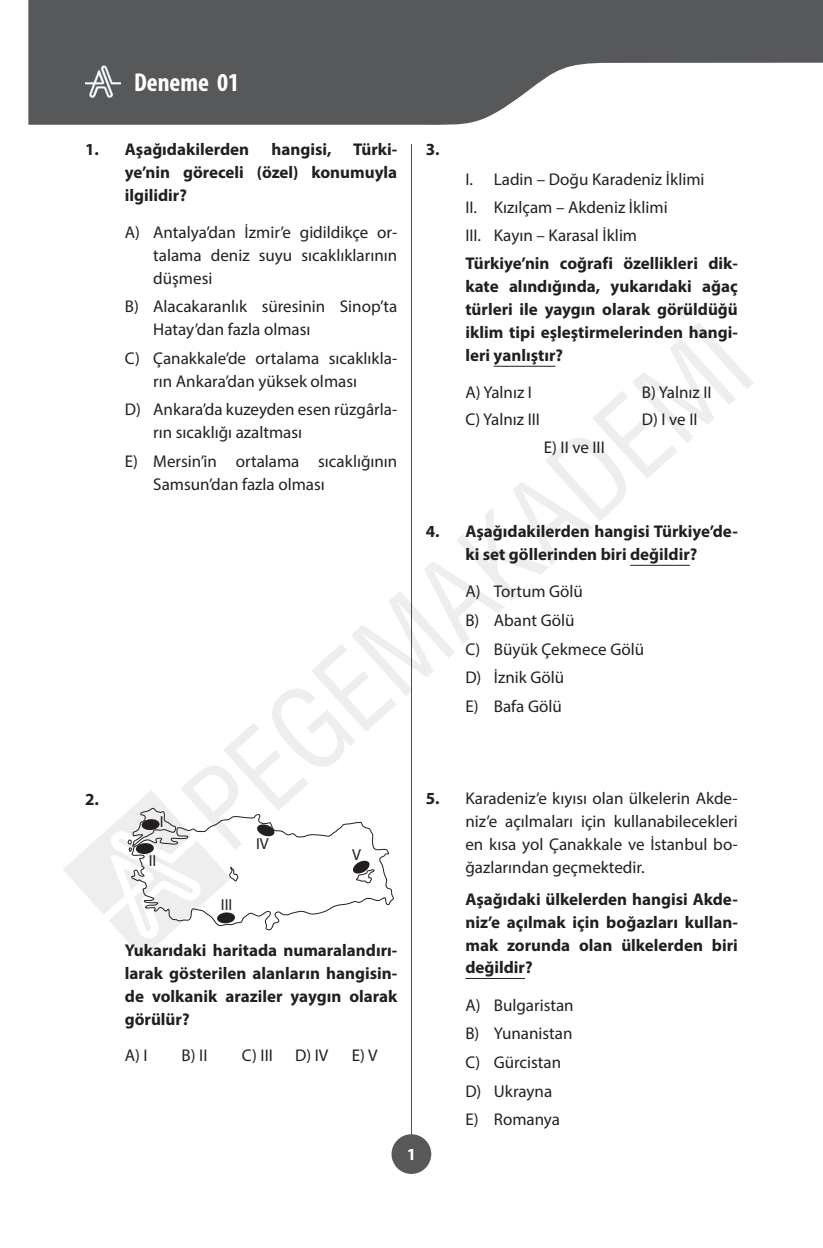
<style>
.page{position:relative;width:823px;height:1248px;background:#fff}
.page>*{position:absolute;margin:0;border:0;box-sizing:border-box;transform-origin:0 0}
.t1{font:700 condensed 26px "Myriad Pro";color:#fff}
._2_li_sec_ust{font:17px/23px "Myriad Pro";color:#231f20}
.bold_soru_koku_nosuz{font:700 17px/23px "Myriad Pro";color:#231f20;text-align:justify}
._5li_yanyana{font:17px "Myriad Pro";color:#231f20}
._2_li_sec_alt{font:17px "Myriad Pro";color:#231f20}
.t2{font:700 17px "Myriad Pro";color:#fff}
.t3{font:16px "Myriad Pro";color:#231f20}
.s1{font-weight:700}
</style>
<div class="page">
<div style="left:391px;top:1134px;width:40px;height:39px;background:#57585a;border-radius:50%"></div>
<svg style="left:676px;top:304px;width:14px;height:15px"></svg>
<svg style="left:181px;top:592px;width:273px;height:197px"></svg>
<svg style="left:424px;top:322px;width:329px;height:323px"></svg>
<hr style="left:411px;top:144px;width:1px;height:990px;background:#4b4c4d">
<svg style="left:63px;top:789px;width:331px;height:169px"></svg>
<div style="left:217px;top:912px;width:17px;height:10px;background:#231f20;border-radius:50%"></div>
<div style="left:217px;top:912px;width:18px;height:11px;border:2px solid #231f20;border-radius:50%"></div>
<div style="left:136px;top:843px;width:17px;height:10px;background:#231f20;border-radius:50%"></div>
<div style="left:136px;top:842px;width:18px;height:12px;border:2px solid #231f20;border-radius:50%"></div>
<div style="left:142px;top:819px;width:17px;height:10px;background:#231f20;border-radius:50%"></div>
<div style="left:141px;top:818px;width:19px;height:12px;border:2px solid #231f20;border-radius:50%"></div>
<hr style="left:493px;top:366px;width:62px;height:1px;background:#231f20">
<hr style="left:629px;top:565px;width:60px;height:1px;background:#231f20">
<hr style="left:465px;top:977px;width:60px;height:1px;background:#231f20">
<svg style="left:28px;top:0;width:794px;height:125px;fill:#57585a"></svg>
<img style="left:85px;top:64px;width:36px;height:35px">
<p class="t1" style="left:134px;top:66px;width:107px">Deneme 01</p>
<p class="bold_soru_koku_nosuz" style="left:85px;top:137px;width:165px">1. Aşağıdakilerden</p>
<p class="bold_soru_koku_nosuz" style="left:271px;top:137px;width:61px">hangisi,</p>
<p class="bold_soru_koku_nosuz" style="left:125px;top:137px;width:274px;text-indent:228px">Türki&shy;ye’nin göreceli (özel) konumuyla ilgilidir?</p>
<p class="_2_li_sec_ust" style="left:153px;top:220px;width:245px;text-align:justify;text-indent:-28px">A) Antalya’dan İzmir’e gidildikçe or&shy;talama deniz suyu sıcaklıklarının düşmesi</p>
<p class="_2_li_sec_ust" style="left:153px;top:295px;width:245px;text-indent:-28px">B) Alacakaranlık süresinin Sinop’ta<br>Hatay’dan fazla olması</p>
<p class="_2_li_sec_ust" style="left:153px;top:346px;width:245px;text-indent:-28px">C) Çanakkale’de ortalama sıcaklıkla&shy;rın Ankara’dan yüksek olması</p>
<p class="_2_li_sec_ust" style="left:153px;top:398px;width:245px;text-indent:-28px">D) Ankara’da kuzeyden esen rüzgârla&shy;rın sıcaklığı azaltması</p>
<p class="_2_li_sec_ust" style="left:153px;top:449px;width:245px;text-indent:-28px">E) Mersin’in ortalama sıcaklığının<br>Samsun’dan fazla olması</p>
<p class="bold_soru_koku_nosuz" style="left:425px;top:137px;width:15px">3.</p>
<p class="_2_li_sec_ust" style="left:465px;top:168px;width:240px">I. Ladin – Doğu Karadeniz İklimi</p>
<p class="_2_li_sec_ust" style="left:465px;top:195px;width:204px">II. Kızılçam – Akdeniz İklimi</p>
<p class="_2_li_sec_ust" style="left:465px;top:223px;width:173px">III. Kayın – Karasal İklim</p>
<p class="bold_soru_koku_nosuz" style="left:465px;top:251px;width:274px">Türkiye’nin coğrafi özellikleri dik&shy;kate alındığında, yukarıdaki ağaç türleri ile yaygın olarak görüldüğü iklim tipi eşleştirmelerinden hangi&shy;leri yanlıştır?</p>
<p class="_2_li_sec_ust" style="left:465px;top:380px;width:68px">A) Yalnız I</p>
<p class="_2_li_sec_ust" style="left:641px;top:380px;width:71px">B) Yalnız II</p>
<p class="_2_li_sec_ust" style="left:465px;top:408px;width:76px">C) Yalnız III</p>
<p class="_2_li_sec_ust" style="left:641px;top:408px;width:57px">D) I ve II</p>
<p class="_2_li_sec_alt" style="left:543px;top:437px;width:62px">E) II ve III</p>
<p class="bold_soru_koku_nosuz" style="left:425px;top:519px;width:313px;text-align:center">4. Aşağıdakilerden hangisi Türkiye’de&shy;ki set göllerinden biri değildir?</p>
<p class="_2_li_sec_ust" style="left:465px;top:580px;width:119px">A) Tortum Gölü</p>
<p class="_2_li_sec_ust" style="left:465px;top:608px;width:110px">B) Abant Gölü</p>
<p class="_2_li_sec_ust" style="left:465px;top:637px;width:180px">C) Büyük Çekmece Gölü</p>
<p class="_2_li_sec_ust" style="left:465px;top:665px;width:100px">D) İznik Gölü</p>
<p class="_2_li_sec_ust" style="left:465px;top:694px;width:98px">E) Bafa Gölü</p>
<p class="bold_soru_koku_nosuz" style="left:85px;top:787px;width:15px">2.</p>
<p class="t3" style="left:160px;top:811px;width:5px">I</p>
<p class="t3" style="left:149px;top:850px;width:9px">II</p>
<p class="t3" style="left:221px;top:894px;width:13px">III</p>
<p class="t3" style="left:256px;top:833px;width:14px">IV</p>
<p class="t3" style="left:352px;top:844px;width:10px">V</p>
<p class="bold_soru_koku_nosuz" style="left:125px;top:938px;width:274px">Yukarıdaki haritada numaralandırı&shy;larak gösterilen alanların hangisin&shy;de volkanik araziler yaygın olarak görülür?</p>
<p class="_5li_yanyana" style="left:125px;top:1045px;width:24px">A) I</p>
<p class="_5li_yanyana" style="left:181px;top:1045px;width:27px">B) II</p>
<p class="_5li_yanyana" style="left:242px;top:1045px;width:32px">C) III</p>
<p class="_5li_yanyana" style="left:295px;top:1045px;width:35px">D) IV</p>
<p class="_5li_yanyana" style="left:352px;top:1045px;width:27px">E) V</p>
<p class="t2" style="left:406px;top:1143px;width:11px">1</p>
<p class="_2_li_sec_ust" style="left:465px;top:786px;width:274px;text-align:justify;text-indent:-40px"><span class="s1">5.</span> Karadeniz’e kıyısı olan ülkelerin Akde&shy;niz’e açılmaları için kullanabilecekleri en kısa yol Çanakkale ve İstanbul bo&shy;ğazlarından geçmektedir.</p>
<p class="bold_soru_koku_nosuz" style="left:465px;top:886px;width:274px">Aşağıdaki ülkelerden hangisi Akde&shy;niz’e açılmak için boğazları kullan&shy;mak zorunda olan ülkelerden biri değildir?</p>
<p class="_2_li_sec_ust" style="left:465px;top:993px;width:110px">A) Bulgaristan</p>
<p class="_2_li_sec_ust" style="left:465px;top:1021px;width:109px">B) Yunanistan</p>
<p class="_2_li_sec_ust" style="left:465px;top:1050px;width:97px">C) Gürcistan</p>
<p class="_2_li_sec_ust" style="left:465px;top:1078px;width:88px">D) Ukrayna</p>
<p class="_2_li_sec_ust" style="left:465px;top:1107px;width:96px">E) Romanya</p>
</div>
